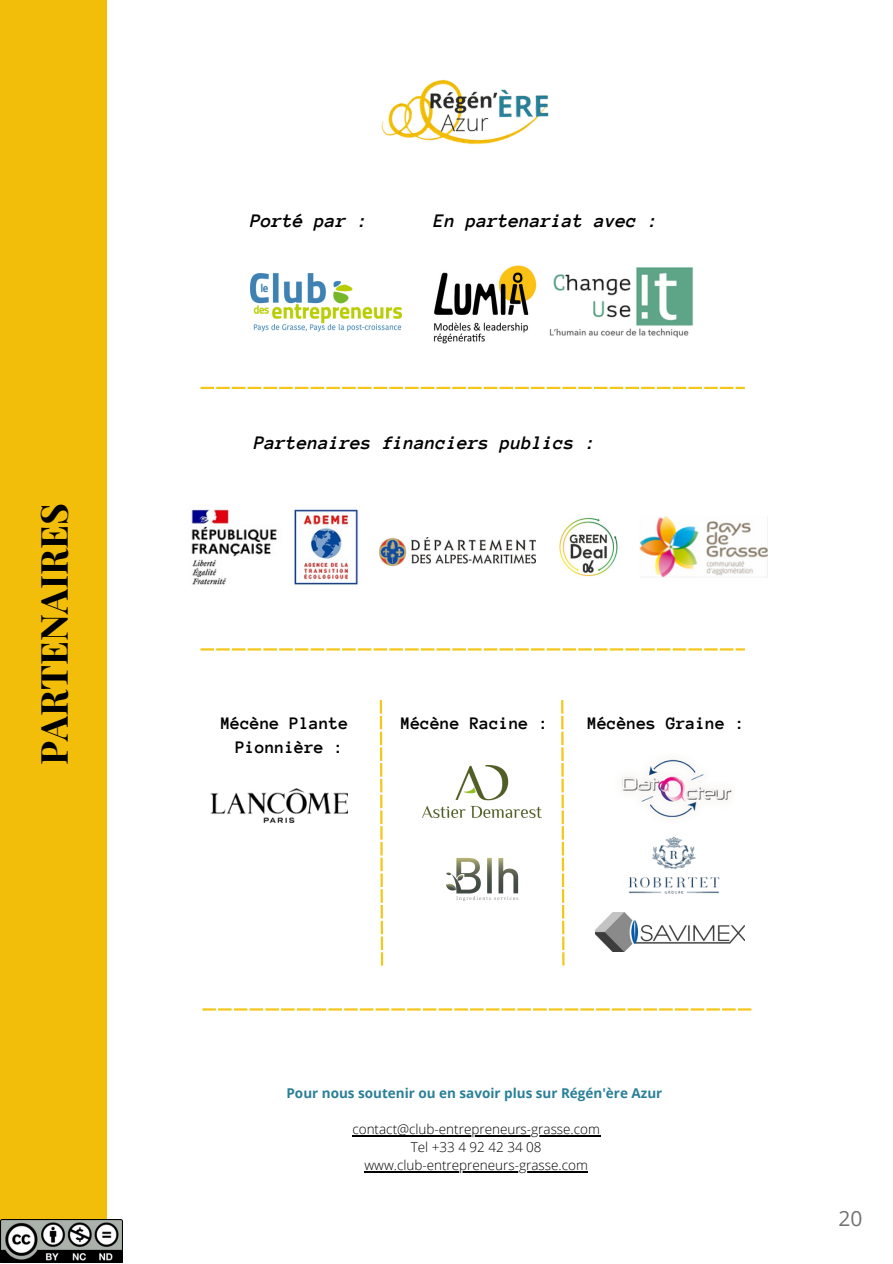
<style>
.page{position:relative;width:893px;height:1264px;background:#fff}
.page>*{position:absolute;margin:0;border:0;box-sizing:border-box;transform-origin:0 0}
.t1{font:700 37.5px "Playfair Display";color:#000}
.t2{font:21px "Open Sans";color:#737373}
.t3{font:italic 700 19.65px "Anonymous Pro";color:#000}
.t4{font:700 18px "Anonymous Pro";color:#000}
.t5{font:300 13.5px "Open Sans";color:#000}
.t6{font:700 13.5px "Open Sans";color:#2a8098}
</style>
<div class="page">
<div style="left:0;top:0;width:107px;height:1262px;background:#f2be0a"></div>
<img style="left:628px;top:836px;width:92px;height:58px">
<img style="left:639px;top:516px;width:128px;height:61px">
<img style="left:446px;top:857px;width:73px;height:44px">
<img style="left:595px;top:912px;width:149px;height:39px">
<svg style="left:380px;top:700px;width:2px;height:155px"></svg>
<hr style="left:380px;top:857px;width:3px;height:14px;background:#f4c71b">
<hr style="left:380px;top:873px;width:3px;height:14px;background:#f4c71b">
<svg style="left:380px;top:889px;width:3px;height:29px"></svg>
<hr style="left:380px;top:920px;width:3px;height:14px;background:#f4c71b">
<svg style="left:381px;top:936px;width:2px;height:29px"></svg>
<svg style="left:561px;top:700px;width:2px;height:92px"></svg>
<hr style="left:561px;top:794px;width:3px;height:14px;background:#f4c71b">
<hr style="left:561px;top:810px;width:3px;height:14px;background:#f4c71b">
<svg style="left:561px;top:826px;width:3px;height:29px"></svg>
<hr style="left:561px;top:857px;width:3px;height:14px;background:#f4c71b">
<svg style="left:562px;top:873px;width:2px;height:92px"></svg>
<img style="left:622px;top:759px;width:110px;height:59px">
<img style="left:210px;top:788px;width:137px;height:34px">
<img style="left:422px;top:765px;width:119px;height:52px">
<img style="left:191px;top:509px;width:167px;height:76px">
<img style="left:559px;top:517px;width:59px;height:60px">
<img style="left:549px;top:267px;width:144px;height:71px">
<svg style="left:202px;top:1008px;width:549px;height:2px"></svg>
<svg style="left:200px;top:387px;width:544px;height:2px"></svg>
<svg style="left:200px;top:648px;width:544px;height:2px"></svg>
<img style="left:381px;top:79px;width:168px;height:66px">
<img style="left:379px;top:537px;width:156px;height:28px">
<img style="left:250px;top:273px;width:151px;height:59px">
<img style="left:434px;top:265px;width:102px;height:78px">
<hr style="left:352px;top:1135px;width:248px;height:1px;background:#000">
<hr style="left:364px;top:1171px;width:224px;height:1px;background:#000">
<img style="left:0;top:1219px;width:123px;height:43px">
<p class="t1" style="left:27px;top:765px;width:263px;rotate:-90deg">PARTENAIRES</p>
<p class="t3" style="left:250px;top:211px;width:119px">Porté par :</p>
<p class="t3" style="left:434px;top:211px;width:226px">En partenariat avec :</p>
<p class="t3" style="left:254px;top:433px;width:343px">Partenaires financiers publics :</p>
<p class="t4" style="left:221px;top:713px;width:129px">Mécène Plante</p>
<p class="t4" style="left:401px;top:713px;width:149px">Mécène Racine :</p>
<p class="t4" style="left:587px;top:713px;width:159px">Mécènes Graine :</p>
<p class="t4" style="left:235px;top:738px;width:110px">Pionnière :</p>
<p class="t6" style="left:286px;top:1083px;width:377px">Pour nous soutenir ou en savoir plus sur Régén'ère Azur</p>
<p class="t5" style="left:352px;top:1119px;width:249px">contact@club-entrepreneurs-grasse.com</p>
<p class="t5" style="left:411px;top:1137px;width:132px">Tel +33 4 92 42 34 08</p>
<p class="t5" style="left:364px;top:1155px;width:225px">www.club-entrepreneurs-grasse.com</p>
<p class="t2" style="left:838px;top:1203px;width:25px">20</p>
</div>
